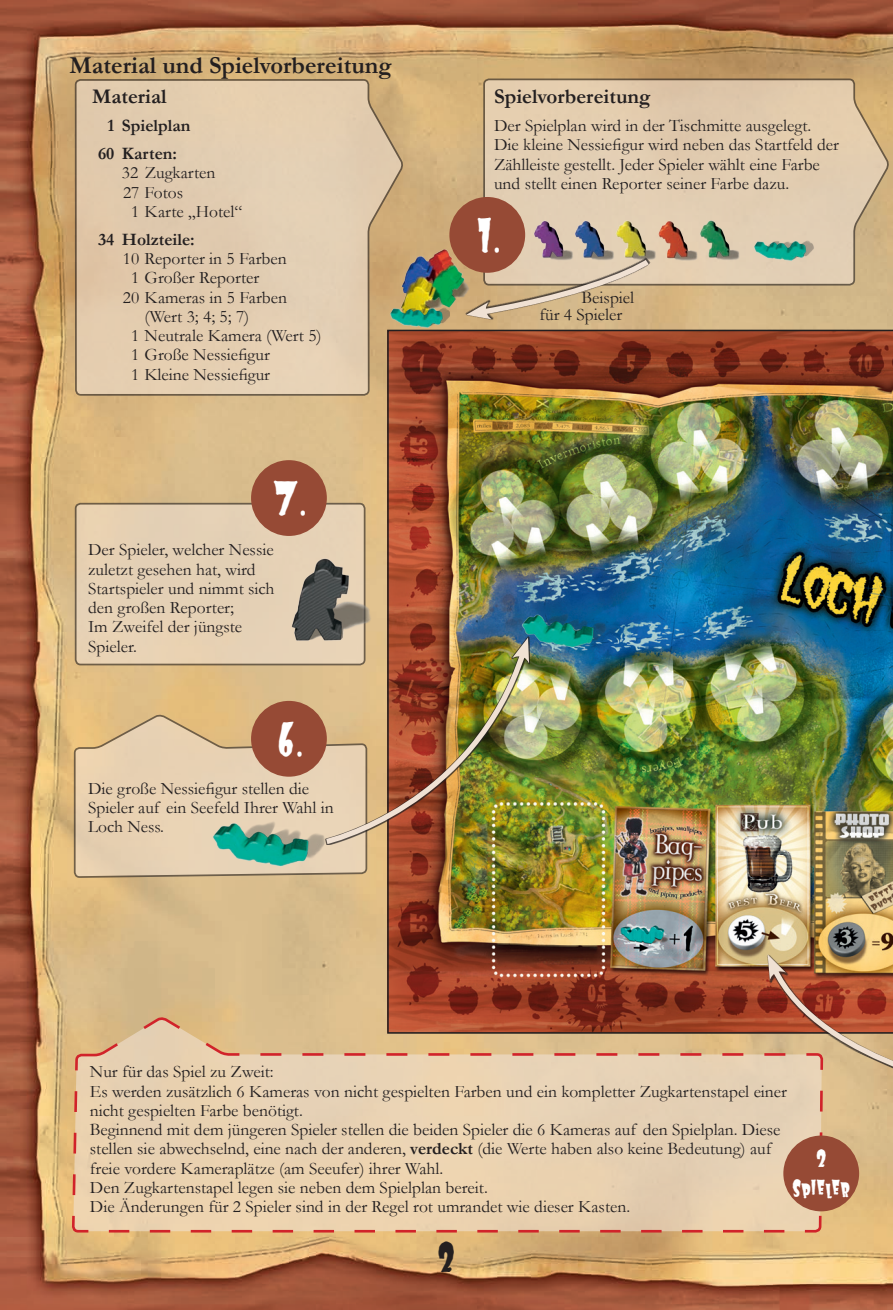
<style>
.page{position:relative;width:893px;height:1310px;background:#fff}
.page>*{position:absolute;margin:0;border:0;box-sizing:border-box;transform-origin:0 0}
.t1{font:47.77px "Frankie";color:#fff}
.t2{font:42px "Frankie";color:#231f20}
.t3{font:700 24.5px "Garamond";color:#231f20}
.t4{font:24.5px/29.4px "Frankie";color:#fff;text-align:center}
.t5{font:700 21px "Garamond";color:#231f20}
.t6{font:17.5px/19.2px "Garamond";color:#231f20}
.t7{font:700 17.5px/28px "Garamond";color:#231f20}
.s1{font-weight:700}
</style>
<div class="page">
<img style="left:0;top:0;width:893px;height:1310px">
<svg style="left:74px;top:77px;width:329px;height:320px;background:#dec7a9"></svg>
<svg style="left:482px;top:78px;width:407px;height:208px;background:#ddc7a9"></svg>
<div style="left:76px;top:504px;width:289px;height:160px;background:#e6d1b5;border-radius:5px"></div>
<div style="left:75px;top:503px;width:290px;height:162px;border:2px solid #231f20;border-radius:5px"></div>
<svg style="left:71px;top:1017px;width:753px;height:216px;background:#e7caa7"></svg>
<svg style="left:73px;top:714px;width:295px;height:163px;background:#e3caa8"></svg>
<div style="left:783px;top:1135px;width:76px;height:76px;background:#964a35;border-radius:50%"></div>
<img style="left:387px;top:330px;width:506px;height:623px">
<img style="left:395px;top:244px;width:70px;height:80px">
<img style="left:387px;top:299px;width:62px;height:36px">
<img style="left:753px;top:233px;width:63px;height:35px">
<img style="left:519px;top:608px;width:89px;height:42px">
<img style="left:652px;top:219px;width:52px;height:49px">
<img style="left:695px;top:218px;width:51px;height:47px">
<div style="left:449px;top:197px;width:76px;height:76px;background:#964a35;border-radius:50%"></div>
<div style="left:251px;top:460px;width:76px;height:76px;background:#964a35;border-radius:50%"></div>
<svg style="left:465px;top:193px;width:187px;height:190px;background:#b2876b"></svg>
<svg style="left:250px;top:953px;width:643px;height:244px;background:#cea584"></svg>
<img style="left:210px;top:812px;width:119px;height:58px">
<div style="left:251px;top:701px;width:76px;height:75px;background:#964a35;border-radius:50%"></div>
<img style="left:322px;top:637px;width:208px;height:209px">
<img style="left:291px;top:546px;width:99px;height:109px">
<h3 class="t3" style="left:69px;top:51px;width:324px">Material und Spielvorbereitung</h3>
<p class="t5" style="left:92px;top:84px;width:76px">Material</p>
<p class="t7" style="left:98px;top:111px;width:94px;text-indent:9px">1 Spielplan<br>60 Karten:</p>
<p class="t6" style="left:122px;top:163px;width:95px">32 Zugkarten</p>
<p class="t6" style="left:123px;top:182px;width:62px">27 Fotos</p>
<p class="t6" style="left:131px;top:201px;width:113px">1 Karte „Hotel“</p>
<p class="t7" style="left:98px;top:225px;width:98px">34 Holzteile:</p>
<p class="t6" style="left:123px;top:249px;width:165px">10 Reporter in 5 Farben</p>
<p class="t6" style="left:131px;top:268px;width:130px">1 Großer Reporter</p>
<p class="t6" style="left:123px;top:287px;width:166px">20 Kameras in 5 Farben</p>
<p class="t6" style="left:145px;top:306px;width:106px">(Wert 3; 4; 5; 7)</p>
<p class="t6" style="left:131px;top:326px;width:192px">1 Neutrale Kamera (Wert 5)</p>
<p class="t6" style="left:131px;top:345px;width:140px">1 Große Nessiefigur</p>
<p class="t6" style="left:131px;top:364px;width:140px">1 Kleine Nessiefigur</p>
<h1 class="t1" style="left:273px;top:477px;width:35px">7.</h1>
<p class="t6" style="left:88px;top:540px;width:188px">Der Spieler, welcher Nessie zuletzt gesehen hat, wird<br>Startspieler und nimmt sich den großen Reporter;<br>Im Zweifel der jüngste<br>Spieler.</p>
<h1 class="t1" style="left:277px;top:717px;width:29px">6.</h1>
<p class="t6" style="left:88px;top:778px;width:247px">Die große Nessiefigur stellen die<br>Spieler auf ein Seefeld Ihrer Wahl in<br>Loch Ness.</p>
<p class="t5" style="left:494px;top:84px;width:158px">Spielvorbereitung</p>
<p class="t6" style="left:494px;top:116px;width:347px">Der Spielplan wird in der Tischmitte ausgelegt.<br>Die kleine Nessiefigur wird neben das Startfeld der Zählleiste gestellt. Jeder Spieler wählt eine Farbe und stellt einen Reporter seiner Farbe dazu.</p>
<h1 class="t1" style="left:476px;top:214px;width:27px">1.</h1>
<p class="t6" style="left:540px;top:288px;width:96px;line-height:17.5px;text-indent:42px">Beispiel für 4 Spieler</p>
<p class="t6" style="left:90px;top:1062px;width:699px">Nur für das Spiel zu Zweit:<br>Es werden zusätzlich 6 Kameras von nicht gespielten Farben und ein kompletter Zugkartenstapel einer nicht gespielten Farbe benötigt.<br>Beginnend mit dem jüngeren Spieler stellen die beiden Spieler die 6 Kameras auf den Spielplan. Diese stellen sie abwechselnd, eine nach der anderen, <span class="s1">verdeckt</span> (die Werte haben also keine Bedeutung) auf freie vordere Kameraplätze (am Seeufer) ihrer Wahl.<br>Den Zugkartenstapel legen sie neben dem Spielplan bereit.<br>Die Änderungen für 2 Spieler sind in der Regel rot umrandet wie dieser Kasten.</p>
<h3 class="t4" style="left:792px;top:1144px;width:59px">2<br>SPIELER</h3>
<h2 class="t2" style="left:437px;top:1238px;width:21px">2</h2>
</div>
